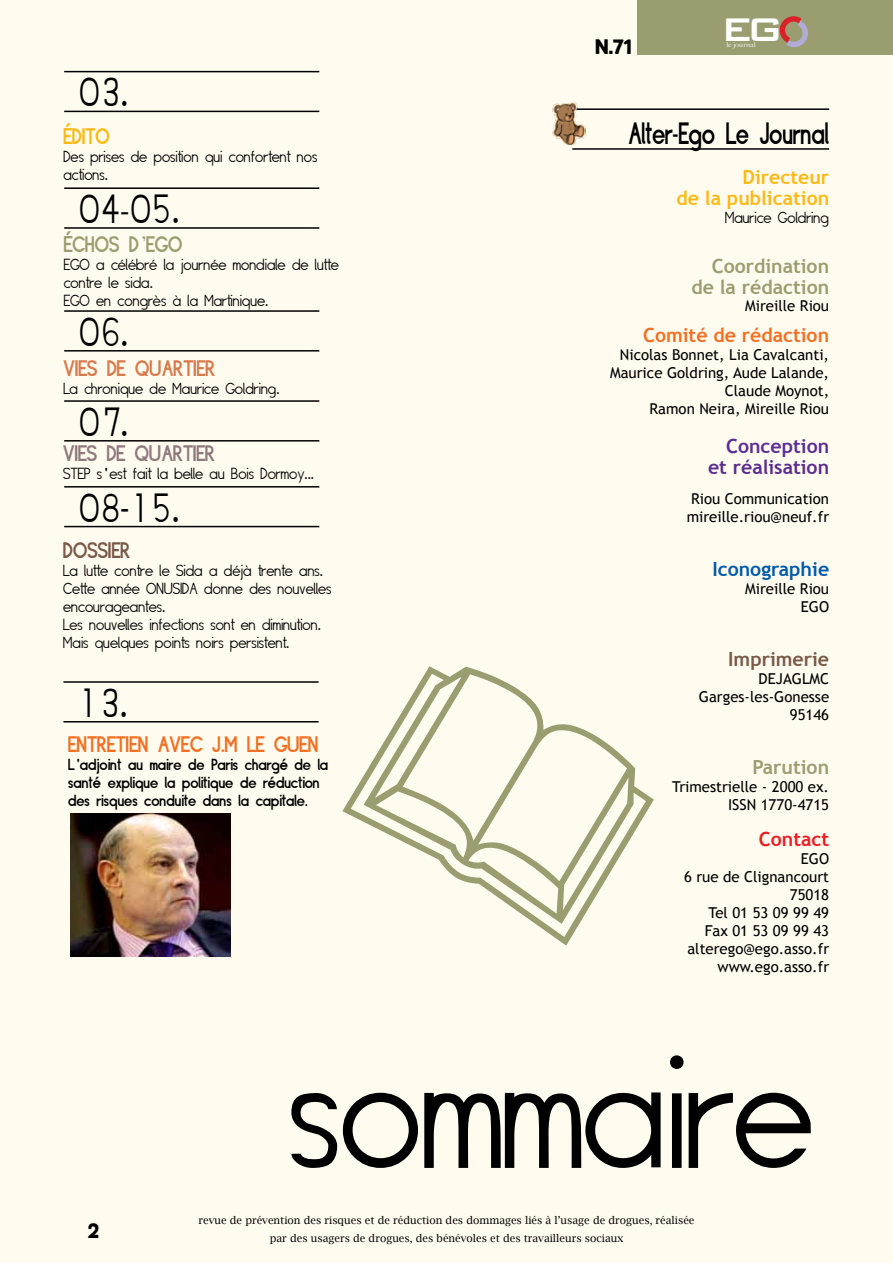
<style>
.page{position:relative;width:893px;height:1263px;background:#fffbef}
.page>*{position:absolute;margin:0;border:0;box-sizing:border-box;transform-origin:0 0}
.t1{font:300 150px "Siple";letter-spacing:-.01em;color:#000}
.t2{font:300 108px "Siple";letter-spacing:-.01em;color:#000}
.t3{font:500 43.8px "Bank Gothic";color:#fff}
.t4{font:300 41.4px "Siple";color:#000;scale:.83 1}
.t5{font:600 28.8px "Siple";color:#000;scale:.83 1}
.t6{font:600 21px "Siple";color:#f36f21}
.t7{font:600 21px "Siple";color:#d77a4d}
.t8{font:600 21px "Siple";color:#8e7a7c}
.t9{font:600 21px "Siple";color:#9a9d70}
.t10{font:21px "Block BE";color:#000}
.t11{font:600 21px "Siple";color:#795a48}
.t12{font:600 21px "Siple";color:#fdb913}
.t13{font:700 19.5px/21px "Trebuchet MS";color:#9a9d70;text-align:right}
.t14{font:700 19.5px/21px "Trebuchet MS";color:#fdb913;text-align:right}
.t15{font:700 19.5px/21px "Trebuchet MS";color:#5c2d91;text-align:right}
.t16{font:700 19.5px "Trebuchet MS";color:#f36f21}
.t17{font:700 19.5px "Trebuchet MS";color:#005baa}
.t18{font:700 19.5px "Trebuchet MS";color:#795a48}
.t19{font:700 19.5px "Trebuchet MS";color:#ed1d24}
.t20{font:300 15px/18px "Siple";color:#000}
.t21{font:15px/18px "Trebuchet MS";color:#000;text-align:right}
.t22{font:600 15px/18px "Siple";color:#000}
.t23{font:10.5px/18px "Lucida Bright";color:#000;text-align:center}
.t24{font:500 6.6px "Big Caslon";color:#f1f1f2;scale:1.18 1}
.s1{font-size:34.5px}
.s2{color:#8dc63f}
</style>
<div class="page">
<hr style="left:64px;top:71px;width:255px;height:1px;background:#000">
<hr style="left:64px;top:111px;width:255px;height:1px;background:#000">
<hr style="left:572px;top:108px;width:257px;height:2px;background:#000">
<hr style="left:572px;top:148px;width:257px;height:2px;background:#000">
<hr style="left:64px;top:310px;width:255px;height:2px;background:#000">
<hr style="left:64px;top:350px;width:255px;height:2px;background:#000">
<hr style="left:64px;top:486px;width:255px;height:2px;background:#000">
<hr style="left:64px;top:526px;width:255px;height:1px;background:#000">
<hr style="left:63px;top:681px;width:256px;height:2px;background:#000">
<hr style="left:63px;top:721px;width:256px;height:1px;background:#000">
<hr style="left:64px;top:187px;width:255px;height:2px;background:#000">
<hr style="left:64px;top:227px;width:255px;height:2px;background:#000">
<img style="left:552px;top:103px;width:34px;height:42px">
<div style="left:638px;top:0;width:255px;height:54px;background:#9a9d70"></div>
<svg style="left:779px;top:16px;width:29px;height:32px"></svg>
<hr style="left:64px;top:400px;width:255px;height:2px;background:#000">
<hr style="left:64px;top:440px;width:255px;height:2px;background:#000">
<img style="left:70px;top:814px;width:160px;height:143px">
<h3 class="t10" style="left:593px;top:21px;width:43px">N.69</h3>
<h3 class="t10" style="left:595px;top:35px;width:40px">N.71</h3>
<h3 class="t3" style="left:721px;top:-16px;width:65px">EG</h3>
<p class="t24" style="left:726px;top:29px;width:26px">le journal</p>
<h3 class="t3" style="left:721px;top:-4px;width:65px">EG</h3>
<p class="t24" style="left:726px;top:41px;width:26px">le journal</p>
<h3 class="t4" style="left:79px;top:66px;width:62px">03.</h3>
<h3 class="t12" style="left:64px;top:122px;width:48px">ÉDITO</h3>
<h3 class="t5" style="left:629px;top:114px;width:243px">Alter-Ego Le Journal</h3>
<p class="t20" style="left:64px;top:148px;width:255px">Des prises de position qui confortent nos actions.</p>
<h3 class="t14" style="left:676px;top:167px;width:154px">Directeur<br>de la publication</h3>
<p class="t20" style="left:725px;top:209px;width:105px">Maurice Goldring</p>
<h3 class="t13" style="left:691px;top:256px;width:139px">Coordination de la rédaction</h3>
<p class="t21" style="left:745px;top:296px;width:85px">Mireille Riou</p>
<h3 class="t16" style="left:643px;top:323px;width:188px">Comité de rédaction</h3>
<p class="t21" style="left:610px;top:346px;width:221px">Nicolas Bonnet, Lia Cavalcanti,<br>Maurice Goldring, Aude Lalande,<br>Claude Moynot,<br>Ramon Neira, Mireille Riou</p>
<h3 class="t15" style="left:708px;top:436px;width:123px">Conception et réalisation</h3>
<p class="t21" style="left:687px;top:490px;width:144px;text-align:left">Riou Communication mireille.riou@neuf.fr</p>
<h3 class="t17" style="left:712px;top:557px;width:118px">Iconographie</h3>
<p class="t21" style="left:745px;top:580px;width:86px">Mireille Riou<br>EGO</p>
<h3 class="t18" style="left:728px;top:647px;width:102px">Imprimerie</h3>
<p class="t21" style="left:699px;top:670px;width:132px">DEJAGLMC<br>Garges-les-Gonesse<br>95146</p>
<h3 class="t13" style="left:752px;top:757px;width:78px">Parution</h3>
<p class="t21" style="left:672px;top:778px;width:158px">Trimestrielle - 2000 ex.<br>ISSN 1770-4715</p>
<h3 class="t19" style="left:759px;top:827px;width:72px">Contact</h3>
<p class="t21" style="left:684px;top:850px;width:147px">EGO<br>6 rue de Clignancourt<br>75018<br>Tel 01 53 09 99 49<br>Fax 01 53 09 99 43 alterego@ego.asso.fr www.ego.asso.fr</p>
<h3 class="t4" style="left:79px;top:182px;width:124px">04<span class="s1">-</span>05.</h3>
<h3 class="t9" style="left:64px;top:230px;width:120px">ÉCHOS D’EGO</h3>
<p class="t20" style="left:64px;top:256px;width:277px">EGO a célébré la journée mondiale de lutte contre le sida.<br>EGO en congrès à la Martinique.</p>
<h3 class="t4" style="left:79px;top:305px;width:62px">06.</h3>
<h3 class="t7" style="left:64px;top:354px;width:154px">VIES DE QUARTIER</h3>
<p class="t20" style="left:64px;top:380px;width:218px">La chronique de Maurice Goldring.</p>
<h3 class="t4" style="left:79px;top:395px;width:62px">07.</h3>
<h3 class="t8" style="left:63px;top:439px;width:154px">VIES DE QUARTIER</h3>
<p class="t20" style="left:63px;top:465px;width:252px">STEP s'est fait la belle au Bois Dormoy...</p>
<h3 class="t4" style="left:79px;top:481px;width:124px">08-15.</h3>
<h3 class="t11" style="left:64px;top:536px;width:69px">DOSSIER</h3>
<p class="t20" style="left:64px;top:562px;width:270px">La lutte contre le Sida a déjà trente ans.<br>Cette année ONUSIDA donne des nouvelles encourageantes.<br>Les nouvelles infections sont en diminution.<br>Mais quelques points noirs persistent.</p>
<h3 class="t4" style="left:78px;top:676px;width:62px">13.</h3>
<h3 class="t6" style="left:68px;top:730px;width:252px">ENTRETIEN AVEC J.M LE GUEN</h3>
<p class="t22" style="left:68px;top:755px;width:262px">L'adjoint au maire de Paris chargé de la santé explique la politique de réduction des risques conduite dans la capitale.</p>
<h3 class="t10" style="left:88px;top:1219px;width:12px">2</h3>
<h1 class="t1" style="left:291px;top:1020px;width:526px">sommaire</h1>
<h2 class="t2" style="left:326px;top:1079px;width:505px">échos.d<span class="s2">ego</span></h2>
<p class="t23" style="left:199px;top:1211px;width:497px">revue de prévention des risques et de réduction des dommages liés à l’usage de drogues, réalisée par des usagers de drogues, des bénévoles et des travailleurs sociaux</p>
</div>
